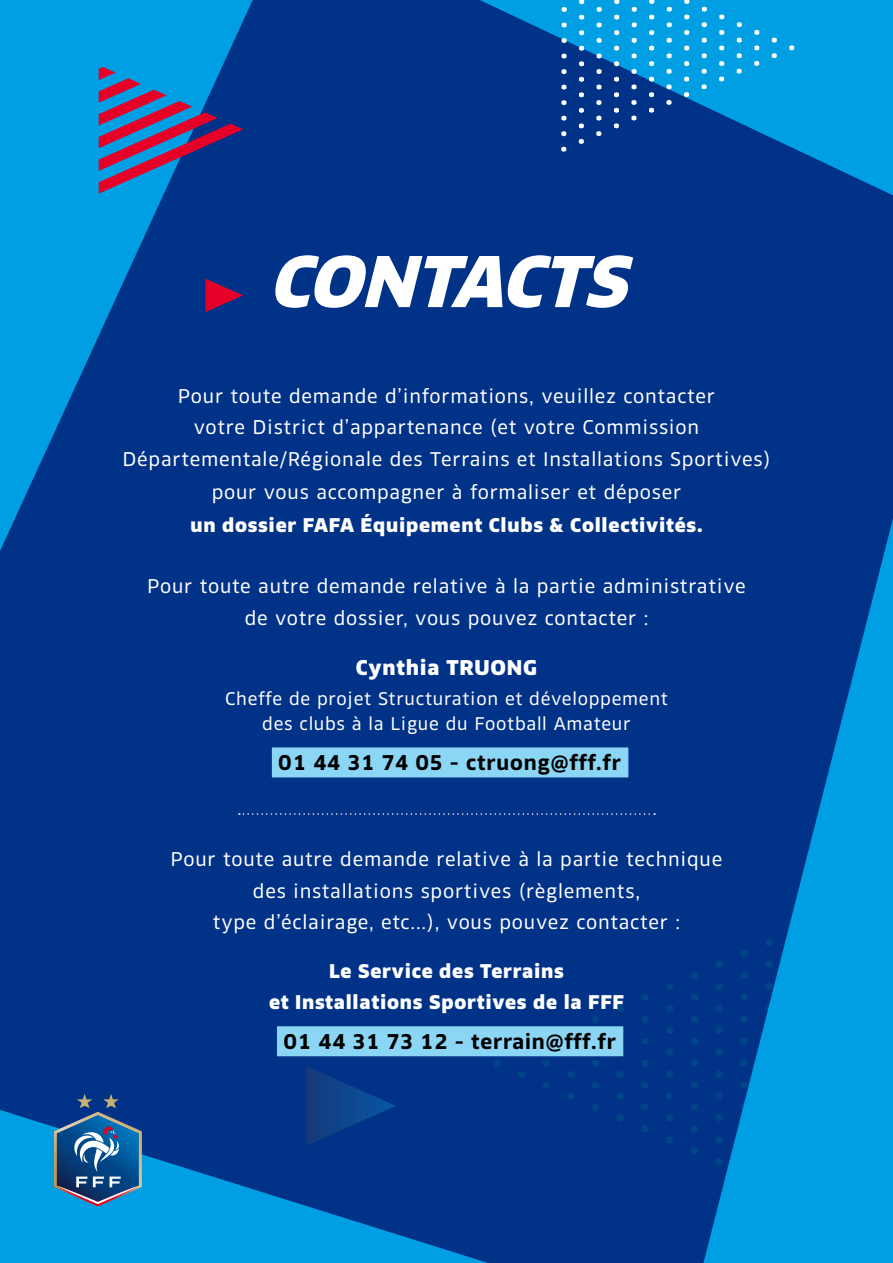
<style>
.page{position:relative;width:893px;height:1263px;background:#003287}
.page>*{position:absolute;margin:0;border:0;box-sizing:border-box;transform-origin:0 0}
.t1{font:italic 72px "FFF Equipe Black";color:#fff}
.t2{font:21px "FFF Equipe Bold";letter-spacing:.04em;color:#000}
.t3{font:21px "FFF Equipe Black";letter-spacing:.04em;color:#fff}
.t4{font:19.5px/32px "FFF Equipe Regular";letter-spacing:.04em;color:#fff;text-align:center}
.t5{font:19.5px/31.5px "FFF Equipe Black";letter-spacing:.04em;color:#fff;text-align:center}
.t6{font:18px/25.2px "FFF Equipe Regular";letter-spacing:.04em;color:#fff;text-align:center}
</style>
<div class="page">
<svg style="left:691px;top:972px;width:7px;height:7px"></svg>
<svg style="left:667px;top:983px;width:6px;height:7px"></svg>
<svg style="left:642px;top:994px;width:7px;height:7px"></svg>
<svg style="left:617px;top:1005px;width:7px;height:7px"></svg>
<svg style="left:592px;top:1016px;width:7px;height:7px"></svg>
<svg style="left:493px;top:1060px;width:7px;height:7px"></svg>
<svg style="left:691px;top:994px;width:7px;height:7px"></svg>
<svg style="left:666px;top:1005px;width:7px;height:7px"></svg>
<svg style="left:642px;top:1016px;width:7px;height:7px"></svg>
<svg style="left:543px;top:1060px;width:7px;height:7px"></svg>
<svg style="left:518px;top:1071px;width:7px;height:7px"></svg>
<svg style="left:691px;top:1016px;width:7px;height:7px"></svg>
<svg style="left:666px;top:1027px;width:7px;height:7px"></svg>
<svg style="left:642px;top:1038px;width:6px;height:7px"></svg>
<svg style="left:592px;top:1060px;width:7px;height:7px"></svg>
<svg style="left:567px;top:1071px;width:7px;height:7px"></svg>
<svg style="left:543px;top:1082px;width:7px;height:7px"></svg>
<svg style="left:691px;top:1038px;width:7px;height:7px"></svg>
<svg style="left:666px;top:1049px;width:7px;height:7px"></svg>
<svg style="left:642px;top:1060px;width:6px;height:7px"></svg>
<svg style="left:617px;top:1071px;width:7px;height:7px"></svg>
<svg style="left:592px;top:1082px;width:7px;height:7px"></svg>
<svg style="left:567px;top:1093px;width:7px;height:7px"></svg>
<svg style="left:691px;top:1060px;width:7px;height:7px"></svg>
<svg style="left:666px;top:1071px;width:7px;height:7px"></svg>
<svg style="left:642px;top:1082px;width:6px;height:7px"></svg>
<svg style="left:617px;top:1093px;width:7px;height:7px"></svg>
<svg style="left:592px;top:1104px;width:7px;height:7px"></svg>
<svg style="left:691px;top:1081px;width:7px;height:8px"></svg>
<svg style="left:666px;top:1092px;width:7px;height:8px"></svg>
<svg style="left:641px;top:1104px;width:7px;height:7px"></svg>
<svg style="left:617px;top:1115px;width:7px;height:7px"></svg>
<svg style="left:691px;top:1103px;width:7px;height:8px"></svg>
<svg style="left:666px;top:1114px;width:7px;height:8px"></svg>
<svg style="left:641px;top:1125px;width:7px;height:7px"></svg>
<svg style="left:691px;top:1125px;width:7px;height:7px"></svg>
<svg style="left:666px;top:1136px;width:7px;height:7px"></svg>
<svg style="left:691px;top:1147px;width:7px;height:7px"></svg>
<svg style="left:480px;top:0;width:413px;height:196px"></svg>
<svg style="left:0;top:0;width:253px;height:551px"></svg>
<svg style="left:561px;top:147px;width:5px;height:5px"></svg>
<svg style="left:579px;top:139px;width:5px;height:5px"></svg>
<svg style="left:596px;top:131px;width:5px;height:5px"></svg>
<svg style="left:614px;top:123px;width:5px;height:5px"></svg>
<svg style="left:631px;top:115px;width:5px;height:6px"></svg>
<svg style="left:649px;top:108px;width:5px;height:5px"></svg>
<svg style="left:667px;top:100px;width:4px;height:5px"></svg>
<svg style="left:684px;top:92px;width:5px;height:5px"></svg>
<svg style="left:702px;top:84px;width:5px;height:5px"></svg>
<svg style="left:719px;top:76px;width:5px;height:6px"></svg>
<svg style="left:737px;top:69px;width:5px;height:5px"></svg>
<svg style="left:754px;top:61px;width:5px;height:5px"></svg>
<svg style="left:772px;top:53px;width:5px;height:5px"></svg>
<svg style="left:789px;top:45px;width:5px;height:5px"></svg>
<svg style="left:561px;top:131px;width:5px;height:5px"></svg>
<svg style="left:579px;top:123px;width:5px;height:6px"></svg>
<svg style="left:596px;top:115px;width:5px;height:6px"></svg>
<svg style="left:614px;top:108px;width:5px;height:5px"></svg>
<svg style="left:631px;top:100px;width:5px;height:5px"></svg>
<svg style="left:649px;top:92px;width:5px;height:5px"></svg>
<svg style="left:667px;top:84px;width:4px;height:6px"></svg>
<svg style="left:684px;top:76px;width:5px;height:6px"></svg>
<svg style="left:702px;top:69px;width:5px;height:5px"></svg>
<svg style="left:719px;top:61px;width:5px;height:5px"></svg>
<svg style="left:737px;top:53px;width:5px;height:5px"></svg>
<svg style="left:754px;top:45px;width:5px;height:6px"></svg>
<svg style="left:772px;top:37px;width:5px;height:6px"></svg>
<svg style="left:561px;top:115px;width:5px;height:6px"></svg>
<svg style="left:579px;top:108px;width:5px;height:5px"></svg>
<svg style="left:596px;top:100px;width:5px;height:5px"></svg>
<svg style="left:614px;top:92px;width:5px;height:5px"></svg>
<svg style="left:632px;top:84px;width:4px;height:6px"></svg>
<svg style="left:649px;top:77px;width:5px;height:5px"></svg>
<svg style="left:667px;top:69px;width:5px;height:5px"></svg>
<svg style="left:684px;top:61px;width:5px;height:5px"></svg>
<svg style="left:702px;top:53px;width:5px;height:5px"></svg>
<svg style="left:719px;top:45px;width:5px;height:6px"></svg>
<svg style="left:737px;top:38px;width:5px;height:5px"></svg>
<svg style="left:754px;top:30px;width:5px;height:5px"></svg>
<svg style="left:561px;top:100px;width:5px;height:5px"></svg>
<svg style="left:579px;top:92px;width:5px;height:5px"></svg>
<svg style="left:596px;top:84px;width:5px;height:6px"></svg>
<svg style="left:614px;top:77px;width:5px;height:5px"></svg>
<svg style="left:632px;top:69px;width:4px;height:5px"></svg>
<svg style="left:649px;top:61px;width:5px;height:5px"></svg>
<svg style="left:667px;top:53px;width:5px;height:5px"></svg>
<svg style="left:684px;top:45px;width:5px;height:6px"></svg>
<svg style="left:702px;top:38px;width:5px;height:5px"></svg>
<svg style="left:719px;top:30px;width:5px;height:5px"></svg>
<svg style="left:737px;top:22px;width:5px;height:5px"></svg>
<svg style="left:561px;top:84px;width:5px;height:6px"></svg>
<svg style="left:579px;top:77px;width:5px;height:5px"></svg>
<svg style="left:597px;top:69px;width:4px;height:5px"></svg>
<svg style="left:614px;top:61px;width:5px;height:5px"></svg>
<svg style="left:632px;top:53px;width:5px;height:6px"></svg>
<svg style="left:649px;top:45px;width:5px;height:6px"></svg>
<svg style="left:667px;top:38px;width:5px;height:5px"></svg>
<svg style="left:684px;top:30px;width:5px;height:5px"></svg>
<svg style="left:702px;top:22px;width:5px;height:5px"></svg>
<svg style="left:719px;top:14px;width:5px;height:6px"></svg>
<svg style="left:562px;top:69px;width:4px;height:5px"></svg>
<svg style="left:579px;top:61px;width:5px;height:5px"></svg>
<svg style="left:597px;top:53px;width:5px;height:6px"></svg>
<svg style="left:614px;top:46px;width:5px;height:5px"></svg>
<svg style="left:632px;top:38px;width:5px;height:5px"></svg>
<svg style="left:649px;top:30px;width:5px;height:5px"></svg>
<svg style="left:667px;top:22px;width:5px;height:5px"></svg>
<svg style="left:684px;top:14px;width:5px;height:6px"></svg>
<svg style="left:702px;top:7px;width:5px;height:5px"></svg>
<svg style="left:562px;top:53px;width:4px;height:6px"></svg>
<svg style="left:579px;top:46px;width:5px;height:5px"></svg>
<svg style="left:597px;top:38px;width:5px;height:5px"></svg>
<svg style="left:614px;top:30px;width:5px;height:5px"></svg>
<svg style="left:632px;top:22px;width:5px;height:5px"></svg>
<svg style="left:649px;top:14px;width:5px;height:6px"></svg>
<svg style="left:667px;top:7px;width:5px;height:5px"></svg>
<svg style="left:684px;top:0;width:5px;height:4px"></svg>
<svg style="left:562px;top:38px;width:5px;height:5px"></svg>
<svg style="left:579px;top:30px;width:5px;height:5px"></svg>
<svg style="left:597px;top:22px;width:5px;height:6px"></svg>
<svg style="left:614px;top:14px;width:5px;height:6px"></svg>
<svg style="left:632px;top:7px;width:5px;height:5px"></svg>
<svg style="left:649px;top:0;width:5px;height:4px"></svg>
<svg style="left:562px;top:22px;width:5px;height:6px"></svg>
<svg style="left:579px;top:15px;width:5px;height:5px"></svg>
<svg style="left:597px;top:7px;width:5px;height:5px"></svg>
<svg style="left:614px;top:0;width:5px;height:4px"></svg>
<svg style="left:562px;top:7px;width:5px;height:5px"></svg>
<svg style="left:579px;top:0;width:5px;height:4px"></svg>
<svg style="left:99px;top:67px;width:144px;height:127px"></svg>
<svg style="left:205px;top:279px;width:38px;height:33px"></svg>
<svg style="left:306px;top:1066px;width:83px;height:37px"></svg>
<svg style="left:703px;top:519px;width:190px;height:744px"></svg>
<svg style="left:0;top:1103px;width:488px;height:160px"></svg>
<svg style="left:54px;top:1094px;width:88px;height:112px"></svg>
<div style="left:272px;top:747px;width:356px;height:30px;background:#8cd6f5"></div>
<div style="left:277px;top:1026px;width:346px;height:30px;background:#8cd6f5"></div>
<svg style="left:239px;top:813px;width:411px;height:2px"></svg>
<h1 class="t1" style="left:268px;top:237px;width:380px">CONTACTS</h1>
<p class="t4" style="left:123px;top:380px;width:649px">Pour toute demande d’informations, veuillez contacter<br>votre District d’appartenance (et votre Commission Départementale/Régionale des Terrains et Installations Sportives) pour vous accompagner à formaliser et déposer</p>
<p class="t5" style="left:191px;top:509px;width:513px">un dossier FAFA Équipement Clubs &amp; Collectivités.</p>
<p class="t4" style="left:147px;top:570px;width:600px;line-height:31.5px">Pour toute autre demande relative à la partie administrative de votre dossier, vous pouvez contacter :</p>
<p class="t3" style="left:356px;top:655px;width:183px">Cynthia TRUONG</p>
<p class="t6" style="left:225px;top:686px;width:444px">Cheffe de projet Structuration et développement des clubs à la Ligue du Football Amateur</p>
<p class="t2" style="left:278px;top:750px;width:344px">01 44 31 74 05 - ctruong@fff.fr</p>
<p class="t4" style="left:171px;top:843px;width:553px;line-height:31.5px">Pour toute autre demande relative à la partie technique des installations sportives (règlements,<br>type d’éclairage, etc...), vous pouvez contacter :</p>
<p class="t5" style="left:269px;top:955px;width:356px">Le Service des Terrains<br>et Installations Sportives de la FFF</p>
<p class="t2" style="left:283px;top:1028px;width:334px">01 44 31 73 12 - terrain@fff.fr</p>
</div>
